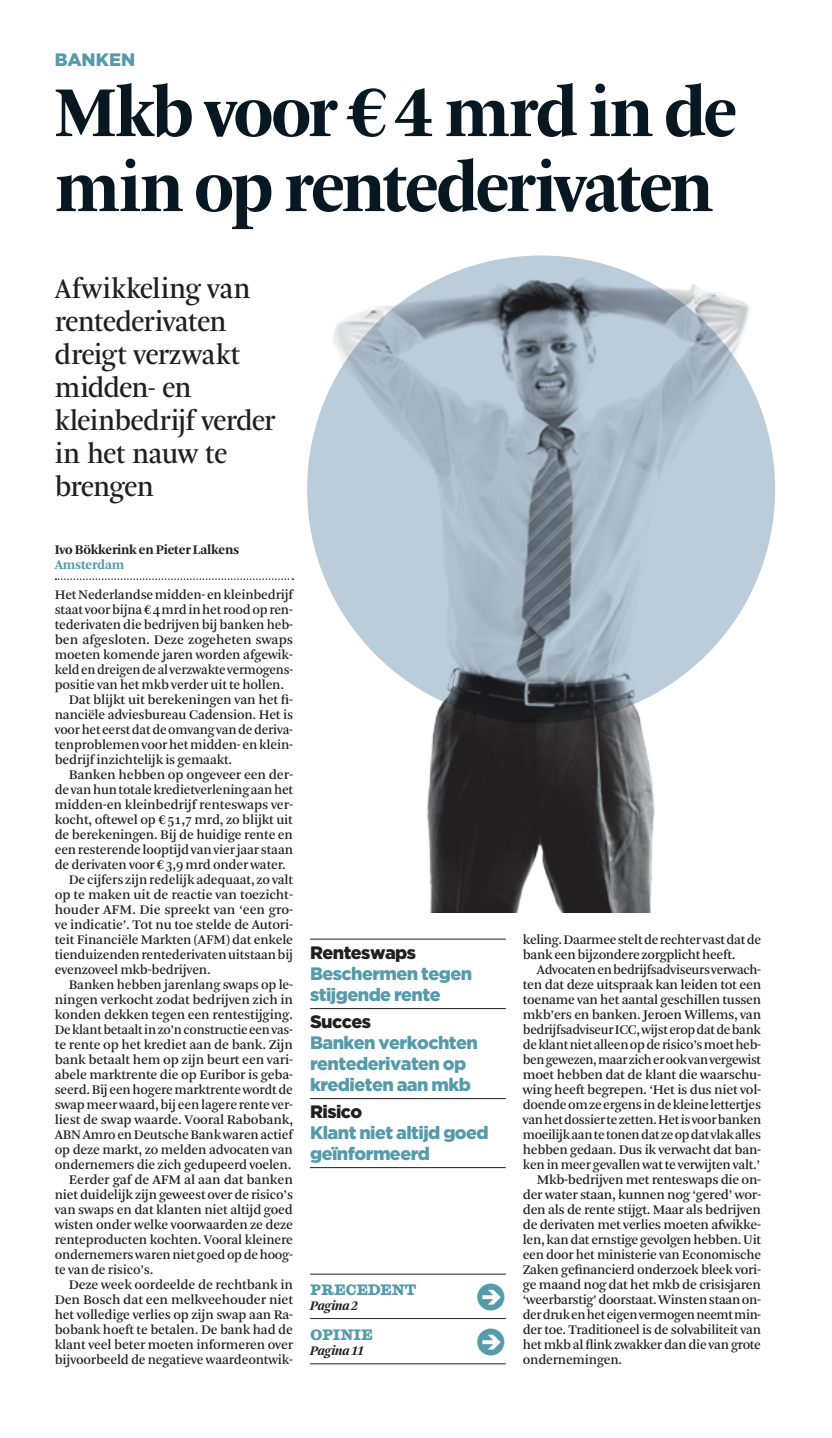
<style>
.page{position:relative;width:832px;height:1438px;background:#fff}
.page>*{position:absolute;margin:0;border:0;box-sizing:border-box;transform-origin:0 0}
.t1{font:700 75px/75px "Arnhem FD Pro";letter-spacing:-.03em;color:#071822}
.t2{font:30px/33px "Arnhem FD Pro";letter-spacing:-.015em;color:#231f20}
.t3{font:900 18px/21px "Gotham";letter-spacing:-.03em;color:#559bab}
.t4{font:900 18px "Gotham";letter-spacing:-.03em;color:#231f20}
.t5{font:13.8px/15px "Arnhem";letter-spacing:-.015em;color:#231f20}
.t6{font:700 13.8px "Arnhem";letter-spacing:-.015em;color:#231f20}
.t7{font:700 13.8px "Consort";letter-spacing:-.01em;color:#559bab}
.t8{font:italic 700 13.8px "Arnhem";letter-spacing:-.045em;color:#231f20}
.t9{font:700 13.8px "Arnhem";letter-spacing:-.015em;color:#559bab}
</style>
<div class="page">
<svg style="left:56px;top:578px;width:230px;height:2px"></svg>
<hr style="left:310px;top:939px;width:195px;height:1px;background:#231f20">
<hr style="left:310px;top:1008px;width:195px;height:1px;background:#231f20">
<hr style="left:310px;top:1098px;width:195px;height:1px;background:#231f20">
<hr style="left:310px;top:1167px;width:195px;height:1px;background:#231f20">
<hr style="left:310px;top:1274px;width:195px;height:1px;background:#231f20">
<hr style="left:310px;top:1318px;width:195px;height:1px;background:#231f20">
<img style="left:287px;top:284px;width:488px;height:628px">
<svg style="left:307px;top:255px;width:468px;height:468px;background:#a4b4c1"></svg>
<hr style="left:310px;top:1363px;width:195px;height:1px;background:#231f20">
<h3 class="t3" style="left:55px;top:49px;width:82px">BANKEN</h3>
<h1 class="t1" style="left:55px;top:75px;width:683px">Mkb voor € 4 mrd in de min op rentederivaten</h1>
<h2 class="t2" style="left:55px;top:272px;width:222px">Afwikkeling van rentederivaten dreigt verzwakt midden- en kleinbedrijf verder in het nauw te brengen</h2>
<p class="t6" style="left:55px;top:542px;width:186px">Ivo Bökkerink en Pieter Lalkens</p>
<p class="t9" style="left:55px;top:557px;width:71px">Amsterdam</p>
<p class="t5" style="left:55px;top:587px;width:240px">Het Nederlandse midden- en kleinbedrijf</p>
<p class="t5" style="left:55px;top:602px;width:240px">staat voor bijna € 4 mrd in het rood op ren-</p>
<p class="t5" style="left:55px;top:617px;width:240px">tederivaten die bedrijven bij banken heb-</p>
<p class="t5" style="left:55px;top:632px;width:240px">ben afgesloten. Deze zogeheten swaps</p>
<p class="t5" style="left:55px;top:647px;width:240px">moeten komende jaren worden afgewik-</p>
<p class="t5" style="left:55px;top:662px;width:240px">keld en dreigen de al verzwakte vermogens-</p>
<p class="t5" style="left:55px;top:677px;width:231px">positie van het mkb verder uit te hollen.</p>
<p class="t5" style="left:69px;top:692px;width:226px">Dat blijkt uit berekeningen van het fi-</p>
<p class="t5" style="left:55px;top:707px;width:240px">nanciële adviesbureau Cadension. Het is</p>
<p class="t5" style="left:55px;top:722px;width:240px">voor het eerst dat de omvang van de deriva-</p>
<p class="t5" style="left:55px;top:737px;width:240px">tenproblemen voor het midden- en klein-</p>
<p class="t5" style="left:55px;top:752px;width:179px">bedrijf inzichtelijk is gemaakt.</p>
<p class="t5" style="left:69px;top:767px;width:226px">Banken hebben op ongeveer een der-</p>
<p class="t5" style="left:55px;top:782px;width:240px">de van hun totale kredietverlening aan het</p>
<p class="t5" style="left:55px;top:797px;width:240px">midden-en kleinbedrijf renteswaps ver-</p>
<p class="t5" style="left:55px;top:812px;width:240px">kocht, oftewel op € 51,7 mrd, zo blijkt uit</p>
<p class="t5" style="left:55px;top:827px;width:239px">de berekeningen. Bij de huidige rente en</p>
<p class="t5" style="left:55px;top:842px;width:240px">een resterende looptijd van vier jaar staan</p>
<p class="t5" style="left:55px;top:857px;width:233px">de derivaten voor € 3,9 mrd onder water.</p>
<p class="t5" style="left:69px;top:872px;width:226px">De cijfers zijn redelijk adequaat, zo valt</p>
<p class="t5" style="left:55px;top:887px;width:240px">op te maken uit de reactie van toezicht-</p>
<p class="t5" style="left:55px;top:902px;width:240px">houder AFM. Die spreekt van ‘een gro-</p>
<p class="t5" style="left:55px;top:917px;width:240px">ve indicatie’. Tot nu toe stelde de Autori-</p>
<p class="t5" style="left:55px;top:932px;width:240px">teit Financiële Markten (AFM) dat enkele</p>
<p class="t5" style="left:55px;top:947px;width:240px">tienduizenden rentederivaten uitstaan bij</p>
<p class="t5" style="left:55px;top:962px;width:157px">evenzoveel mkb-bedrijven.</p>
<p class="t5" style="left:69px;top:977px;width:226px">Banken hebben jarenlang swaps op le-</p>
<p class="t5" style="left:55px;top:992px;width:240px">ningen verkocht zodat bedrijven zich in</p>
<p class="t5" style="left:55px;top:1007px;width:239px">konden dekken tegen een rentestijging.</p>
<p class="t5" style="left:55px;top:1022px;width:240px">De klant betaalt in zo’n constructie een vas-</p>
<p class="t5" style="left:55px;top:1037px;width:239px">te rente op het krediet aan de bank. Zijn</p>
<p class="t5" style="left:55px;top:1052px;width:240px">bank betaalt hem op zijn beurt een vari-</p>
<p class="t5" style="left:55px;top:1067px;width:240px">abele marktrente die op Euribor is geba-</p>
<p class="t5" style="left:55px;top:1082px;width:240px">seerd. Bij een hogere marktrente wordt de</p>
<p class="t5" style="left:55px;top:1097px;width:240px">swap meer waard, bij een lagere rente ver-</p>
<p class="t5" style="left:55px;top:1112px;width:240px">liest de swap waarde. Vooral Rabobank,</p>
<p class="t5" style="left:55px;top:1127px;width:239px">ABN Amro en Deutsche Bank waren actief</p>
<p class="t5" style="left:55px;top:1142px;width:239px">op deze markt, zo melden advocaten van</p>
<p class="t5" style="left:55px;top:1157px;width:238px">ondernemers die zich gedupeerd voelen.</p>
<p class="t5" style="left:69px;top:1172px;width:225px">Eerder gaf de AFM al aan dat banken</p>
<p class="t5" style="left:55px;top:1187px;width:240px">niet duidelijk zijn geweest over de risico’s</p>
<p class="t5" style="left:55px;top:1202px;width:239px">van swaps en dat klanten niet altijd goed</p>
<p class="t5" style="left:55px;top:1217px;width:239px">wisten onder welke voorwaarden ze deze</p>
<p class="t5" style="left:55px;top:1232px;width:240px">renteproducten kochten. Vooral kleinere</p>
<p class="t5" style="left:55px;top:1247px;width:240px">ondernemers waren niet goed op de hoog-</p>
<p class="t5" style="left:55px;top:1262px;width:100px">te van de risico’s.</p>
<p class="t5" style="left:69px;top:1277px;width:226px">Deze week oordeelde de rechtbank in</p>
<p class="t5" style="left:55px;top:1292px;width:240px">Den Bosch dat een melkveehouder niet</p>
<p class="t5" style="left:55px;top:1307px;width:240px">het volledige verlies op zijn swap aan Ra-</p>
<p class="t5" style="left:55px;top:1322px;width:239px">bobank hoeft te betalen. De bank had de</p>
<p class="t5" style="left:55px;top:1337px;width:240px">klant veel beter moeten informeren over</p>
<p class="t5" style="left:55px;top:1352px;width:240px">bijvoorbeeld de negatieve waardeontwik-</p>
<h3 class="t4" style="left:310px;top:940px;width:107px">Renteswaps</h3>
<h3 class="t3" style="left:310px;top:963px;width:164px">Beschermen tegen stijgende rente</h3>
<h3 class="t4" style="left:310px;top:1009px;width:63px">Succes</h3>
<h3 class="t3" style="left:310px;top:1032px;width:169px">Banken verkochten rentederivaten op kredieten aan mkb</h3>
<h3 class="t4" style="left:310px;top:1099px;width:54px">Risico</h3>
<h3 class="t3" style="left:310px;top:1122px;width:180px">Klant niet altijd goed geïnformeerd</h3>
<p class="t7" style="left:310px;top:1280px;width:107px">PRECEDENT</p>
<p class="t8" style="left:310px;top:1297px;width:50px">Pagina 2</p>
<p class="t7" style="left:310px;top:1325px;width:64px">OPINIE</p>
<p class="t8" style="left:310px;top:1343px;width:56px">Pagina 11</p>
<p class="t5" style="left:522px;top:932px;width:240px">keling. Daarmee stelt de rechter vast dat de bank een bijzondere zorgplicht heeft.</p>
<p class="t5" style="left:537px;top:962px;width:226px">Advocaten en bedrijfsadviseurs verwach-</p>
<p class="t5" style="left:522px;top:977px;width:240px">ten dat deze uitspraak kan leiden tot een</p>
<p class="t5" style="left:522px;top:992px;width:240px">toename van het aantal geschillen tussen</p>
<p class="t5" style="left:522px;top:1007px;width:240px">mkb’ers en banken. Jeroen Willems, van</p>
<p class="t5" style="left:522px;top:1022px;width:239px">bedrijfsadviseur ICC, wijst erop dat de bank</p>
<p class="t5" style="left:522px;top:1037px;width:240px">de klant niet alleen op de risico’s moet heb-</p>
<p class="t5" style="left:522px;top:1052px;width:240px">ben gewezen, maar zich er ook van vergewist</p>
<p class="t5" style="left:522px;top:1067px;width:240px">moet hebben dat de klant die waarschu-</p>
<p class="t5" style="left:522px;top:1082px;width:240px">wing heeft begrepen. ‘Het is dus niet vol-</p>
<p class="t5" style="left:522px;top:1097px;width:240px">doende om ze ergens in de kleine lettertjes</p>
<p class="t5" style="left:522px;top:1112px;width:240px">van het dossier te zetten. Het is voor banken</p>
<p class="t5" style="left:522px;top:1127px;width:240px">moeilijk aan te tonen dat ze op dat vlak alles</p>
<p class="t5" style="left:522px;top:1142px;width:240px">hebben gedaan. Dus ik verwacht dat ban-</p>
<p class="t5" style="left:522px;top:1157px;width:239px">ken in meer gevallen wat te verwijten valt.’</p>
<p class="t5" style="left:537px;top:1172px;width:226px">Mkb-bedrijven met renteswaps die on-</p>
<p class="t5" style="left:522px;top:1187px;width:240px">der water staan, kunnen nog ‘gered’ wor-</p>
<p class="t5" style="left:522px;top:1202px;width:240px">den als de rente stijgt. Maar als bedrijven</p>
<p class="t5" style="left:522px;top:1217px;width:240px">de derivaten met verlies moeten afwikke-</p>
<p class="t5" style="left:522px;top:1232px;width:240px">len, kan dat ernstige gevolgen hebben. Uit</p>
<p class="t5" style="left:522px;top:1247px;width:240px">een door het ministerie van Economische</p>
<p class="t5" style="left:522px;top:1262px;width:240px">Zaken gefinancierd onderzoek bleek vori-</p>
<p class="t5" style="left:522px;top:1277px;width:239px">ge maand nog dat het mkb de crisisjaren</p>
<p class="t5" style="left:522px;top:1292px;width:240px">‘weerbarstig’ doorstaat. Winsten staan on-</p>
<p class="t5" style="left:522px;top:1307px;width:240px">der druk en het eigen vermogen neemt min-</p>
<p class="t5" style="left:522px;top:1322px;width:240px">der toe. Traditioneel is de solvabiliteit van</p>
<p class="t5" style="left:522px;top:1337px;width:240px">het mkb al flink zwakker dan die van grote</p>
<p class="t5" style="left:522px;top:1352px;width:101px">ondernemingen.</p>
</div>
